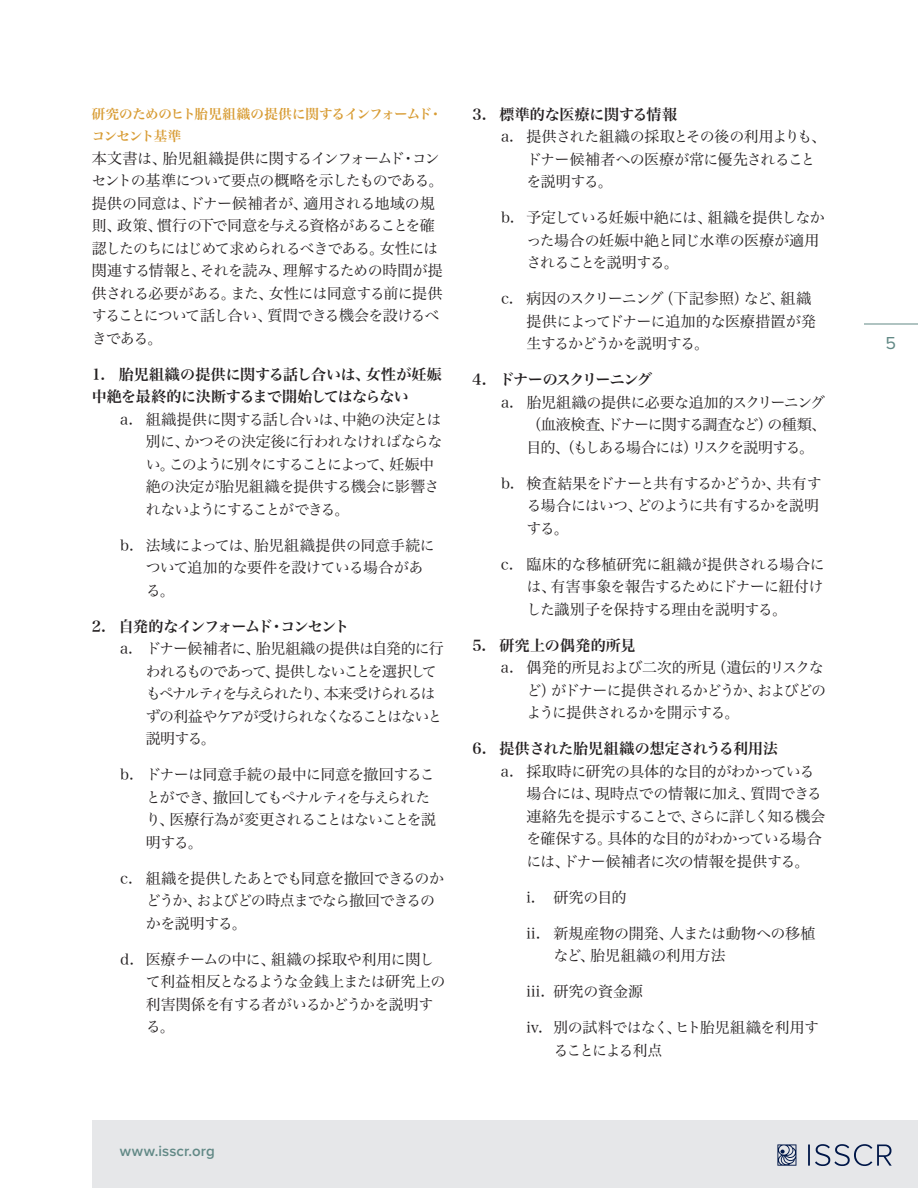
<style>
.page{position:relative;width:918px;height:1188px;background:#fff}
.page>*{position:absolute;margin:0;border:0;box-sizing:border-box;transform-origin:0 0}
.t1{font:18px "Proxima Nova";color:#628986}
.t2{font:15px/22.5px "Hira Min Pro W3";letter-spacing:-.045em;color:#231f20}
.t3{font:15px/22.5px "Hira Min Pro W3";letter-spacing:-.09em;color:#231f20}
.t4{font:15px/22.5px "Hira Min Pro W6";letter-spacing:-.02em;color:#231f20}
.t5{font:15px/22.5px "Hira Min Pro W3";letter-spacing:-.065em;color:#231f20}
.t6{font:15px/22.5px "Hira Min Pro W3";letter-spacing:-.02em;color:#231f20}
.t7{font:15px/22.5px "Hira Min Pro W3";letter-spacing:-.005em;color:#231f20}
.t8{font:15px "Hira Min Pro W6";letter-spacing:-.085em;color:#231f20}
.t9{font:15px "Hira Min Pro W6";color:#231f20}
.t10{font:600 15px "Proxima Nova";letter-spacing:.005em;color:#628986}
.t11{font:15px "Hira Min Pro W6";letter-spacing:-.09em;color:#231f20}
.t12{font:15px "Hira Min Pro W6";letter-spacing:.015em;color:#231f20}
.t13{font:15px "Hira Min Pro W3";letter-spacing:.005em;color:#231f20}
.t14{font:13.5px/22.5px "Hira Min Pro W6";letter-spacing:-.035em;color:#d89c34}
</style>
<div class="page">
<hr style="left:864px;top:324px;width:54px;height:1px;background:#628986">
<div style="left:92px;top:1120px;width:826px;height:68px;background:#e6e7e9"></div>
<svg style="left:777px;top:1144px;width:19px;height:22px"></svg>
<svg style="left:808px;top:1144px;width:84px;height:22px"></svg>
<p class="t14" style="left:92px;top:101px;width:352px">研究のためのヒト胎児組織の提供に関するインフォームド・コンセント基準</p>
<p class="t2" style="left:92px;top:145px;width:353px">本文書は、胎児組織提供に関するインフォームド・コンセントの基準について要点の概略を示したものである。提供の同意は、ドナー候補者が、適用される地域の規則、政策、慣行の下で同意を与える資格があることを確認したのちにはじめて求められるべきである。女性には関連する情報と、それを読み、理解するための時間が提供される必要がある。また、女性には同意する前に提供することについて話し合い、質問できる機会を設けるべきである。</p>
<p class="t4" style="left:92px;top:362px;width:352px">1. 胎児組織の提供に関する話し合いは、女性が妊娠中絶を最終的に決断するまで開始してはならない</p>
<p class="t2" style="left:146px;top:406px;width:298px;text-indent:-26px">a. 組織提供に関する話し合いは、中絶の決定とは別に、かつその決定後に行われなければならない。このように別々にすることによって、妊娠中絶の決定が胎児組織を提供する機会に影響されないようにすることができる。</p>
<p class="t6" style="left:146px;top:532px;width:291px;text-indent:-26px">b. 法域によっては、胎児組織提供の同意手続について追加的な要件を設けている場合がある。</p>
<p class="t8" style="left:92px;top:613px;width:259px">2. 自発的なインフォームド・コンセント</p>
<p class="t3" style="left:146px;top:636px;width:299px;text-indent:-26px">a. ドナー候補者に、胎児組織の提供は自発的に行われるものであって、提供しないことを選択してもペナルティを与えられたり、本来受けられるはずの利益やケアが受けられなくなることはないと説明する。</p>
<p class="t2" style="left:146px;top:762px;width:292px;text-indent:-26px">b. ドナーは同意手続の最中に同意を撤回することができ、撤回してもペナルティを与えられたり、医療行為が変更されることはないことを説明する。</p>
<p class="t2" style="left:146px;top:865px;width:300px;text-indent:-26px">c. 組織を提供したあとでも同意を撤回できるのかどうか、およびどの時点までなら撤回できるのかを説明する。</p>
<p class="t2" style="left:146px;top:946px;width:301px;text-indent:-26px">d. 医療チームの中に、組織の採取や利用に関して利益相反となるような金銭上または研究上の利害関係を有する者がいるかどうかを説明する。</p>
<p class="t9" style="left:473px;top:101px;width:206px">3. 標準的な医療に関する情報</p>
<p class="t2" style="left:527px;top:124px;width:301px;text-indent:-26px">a. 提供された組織の採取とその後の利用よりも、ドナー候補者への医療が常に優先されることを説明する。</p>
<p class="t2" style="left:526px;top:205px;width:300px;text-indent:-25px">b. 予定している妊娠中絶には、組織を提供しなかった場合の妊娠中絶と同じ水準の医療が適用されることを説明する。</p>
<p class="t2" style="left:526px;top:286px;width:291px;text-indent:-26px">c. 病因のスクリーニング（下記参照）など、組織提供によってドナーに追加的な医療措置が発生するかどうかを説明する。</p>
<p class="t11" style="left:472px;top:366px;width:181px">4. ドナーのスクリーニング</p>
<p class="t2" style="left:526px;top:389px;width:301px;text-align:justify;text-indent:-26px">a. 胎児組織の提供に必要な追加的スクリーニング（血液検査、ドナーに関する調査など）の種類、目的、（もしある場合には）リスクを説明する。</p>
<p class="t5" style="left:526px;top:470px;width:297px;text-indent:-26px">b. 検査結果をドナーと共有するかどうか、共有する場合にはいつ、どのように共有するかを説明する。</p>
<p class="t2" style="left:526px;top:551px;width:300px;text-align:justify;text-indent:-26px">c. 臨床的な移植研究に組織が提供される場合には、有害事象を報告するためにドナーに紐付けした識別子を保持する理由を説明する。</p>
<p class="t12" style="left:472px;top:632px;width:164px">5. 研究上の偶発的所見</p>
<p class="t2" style="left:526px;top:655px;width:301px;text-indent:-26px">a. 偶発的所見および二次的所見（遺伝的リスクなど）がドナーに提供されるかどうか、およびどのように提供されるかを開示する。</p>
<p class="t4" style="left:472px;top:736px;width:307px">6. 提供された胎児組織の想定されうる利用法</p>
<p class="t2" style="left:526px;top:758px;width:301px;text-indent:-26px">a. 採取時に研究の具体的な目的がわかっている場合には、現時点での情報に加え、質問できる連絡先を提示することで、さらに詳しく知る機会を確保する。具体的な目的がわかっている場合には、ドナー候補者に次の情報を提供する。</p>
<p class="t2" style="left:526px;top:884px;width:102px">i. 研究の目的</p>
<p class="t7" style="left:554px;top:920px;width:263px;text-indent:-27px">ii. 新規産物の開発、人または動物への移植など、胎児組織の利用方法</p>
<p class="t13" style="left:527px;top:979px;width:118px">iii. 研究の資金源</p>
<p class="t2" style="left:554px;top:1015px;width:267px;text-indent:-27px">iv. 別の試料ではなく、ヒト胎児組織を利用することによる利点</p>
<p class="t10" style="left:120px;top:1140px;width:96px">www.isscr.org</p>
<p class="t1" style="left:886px;top:330px;width:12px">5</p>
</div>
